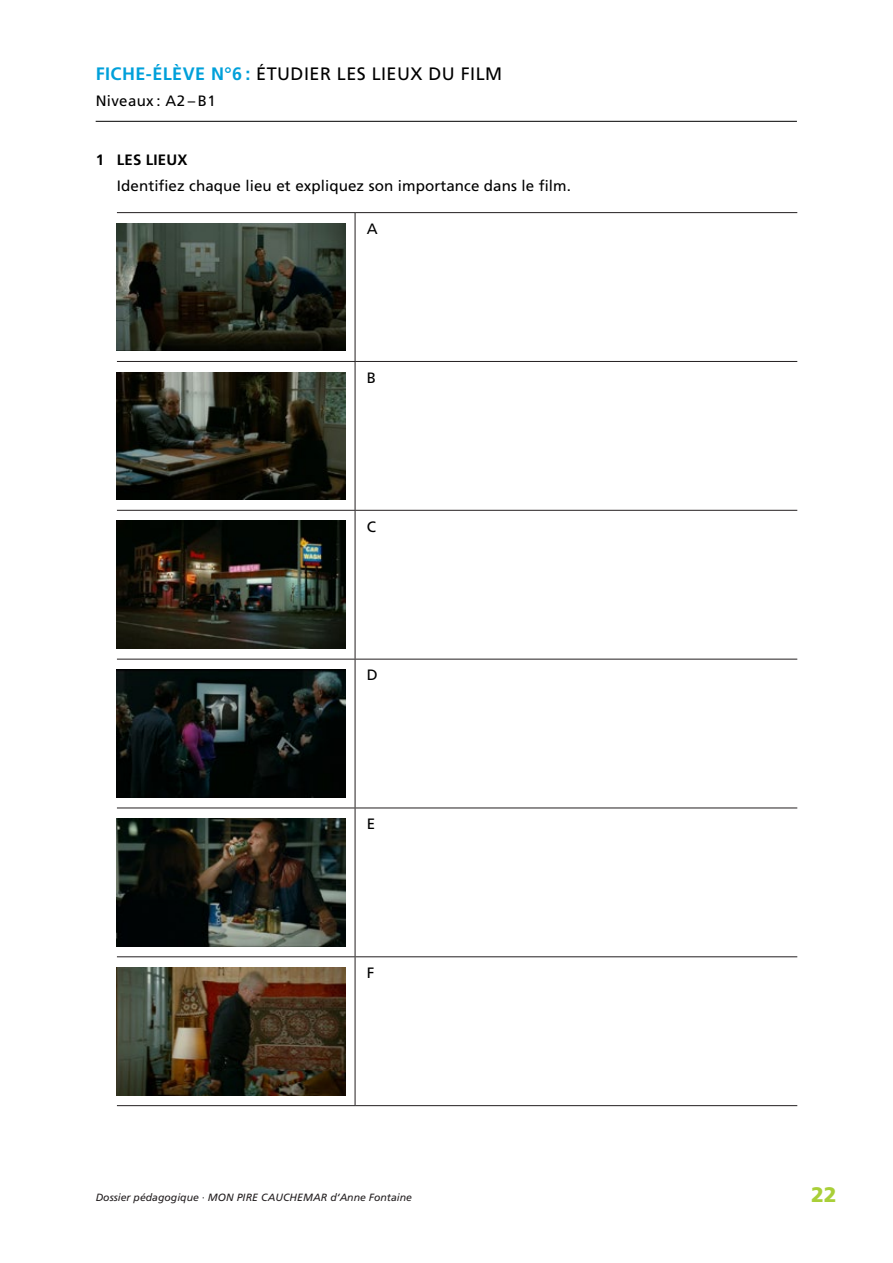
<style>
.page{position:relative;width:893px;height:1263px;background:#fff}
.page>*{position:absolute;margin:0;border:0;box-sizing:border-box;transform-origin:0 0}
.t1{font:900 21px "Frutiger LT Pro";color:#a9cf38}
.t2{font:700 18px "Frutiger LT Pro";letter-spacing:.025em;color:#00a0da}
.t3{font:18px "Frutiger LT Pro";color:#000}
.t4{font:15px "Frutiger LT Pro";letter-spacing:.005em;color:#000}
.t5{font:15px "Frutiger LT Pro";letter-spacing:.025em;color:#000}
.t6{font:700 15px "Frutiger LT Pro";color:#000}
.t7{font:italic 10.5px "Frutiger LT Pro";color:#231f20}
.s1{font-weight:400;color:#000}
</style>
<div class="page">
<hr style="left:96px;top:121px;width:701px;height:1px;background:#000">
<hr style="left:117px;top:212px;width:238px;height:1px;background:#231f20">
<hr style="left:355px;top:212px;width:442px;height:1px;background:#231f20">
<hr style="left:355px;top:213px;width:1px;height:148px;background:#231f20">
<hr style="left:117px;top:361px;width:238px;height:1px;background:#231f20">
<hr style="left:355px;top:361px;width:442px;height:1px;background:#231f20">
<hr style="left:355px;top:362px;width:1px;height:148px;background:#231f20">
<hr style="left:117px;top:510px;width:238px;height:1px;background:#231f20">
<hr style="left:355px;top:510px;width:442px;height:1px;background:#231f20">
<hr style="left:355px;top:511px;width:1px;height:148px;background:#231f20">
<hr style="left:117px;top:659px;width:238px;height:1px;background:#231f20">
<hr style="left:355px;top:659px;width:442px;height:1px;background:#231f20">
<hr style="left:355px;top:659px;width:1px;height:148px;background:#231f20">
<hr style="left:117px;top:807px;width:238px;height:1px;background:#231f20">
<hr style="left:355px;top:807px;width:442px;height:1px;background:#231f20">
<hr style="left:355px;top:808px;width:1px;height:148px;background:#231f20">
<hr style="left:117px;top:956px;width:238px;height:1px;background:#231f20">
<hr style="left:355px;top:956px;width:442px;height:1px;background:#231f20">
<hr style="left:355px;top:957px;width:1px;height:148px;background:#231f20">
<hr style="left:117px;top:1105px;width:238px;height:1px;background:#231f20">
<hr style="left:355px;top:1105px;width:442px;height:1px;background:#231f20">
<img style="left:117px;top:223px;width:228px;height:128px">
<img style="left:117px;top:372px;width:228px;height:128px">
<img style="left:117px;top:521px;width:228px;height:127px">
<img style="left:117px;top:670px;width:228px;height:127px">
<img style="left:117px;top:819px;width:228px;height:127px">
<img style="left:117px;top:967px;width:228px;height:128px">
<p class="t2" style="left:96px;top:63px;width:206px">FICHE-ÉLÈVE N°6 : <span class="s1">Étudier</span></p>
<p class="t3" style="left:337px;top:63px;width:10px">les</p>
<p class="t3" style="left:372px;top:63px;width:100px">lieux du film</p>
<p class="t5" style="left:96px;top:92px;width:121px">Niveaux : A2 – B1</p>
<p class="t6" style="left:96px;top:151px;width:82px">1 LES LIEUX</p>
<p class="t4" style="left:117px;top:177px;width:456px">Identifiez chaque lieu et expliquez son importance dans le film.</p>
<p class="t4" style="left:367px;top:220px;width:12px">A</p>
<p class="t4" style="left:367px;top:369px;width:11px">B</p>
<p class="t4" style="left:367px;top:517px;width:11px">C</p>
<p class="t4" style="left:367px;top:666px;width:12px">D</p>
<p class="t4" style="left:367px;top:815px;width:10px">E</p>
<p class="t4" style="left:367px;top:964px;width:9px">F</p>
<p class="t7" style="left:96px;top:1191px;width:318px">Dossier pédagogique · MON PIRE CAUCHEMAR d‘Anne Fontaine</p>
<h1 class="t1" style="left:811px;top:1182px;width:27px">22</h1>
</div>
